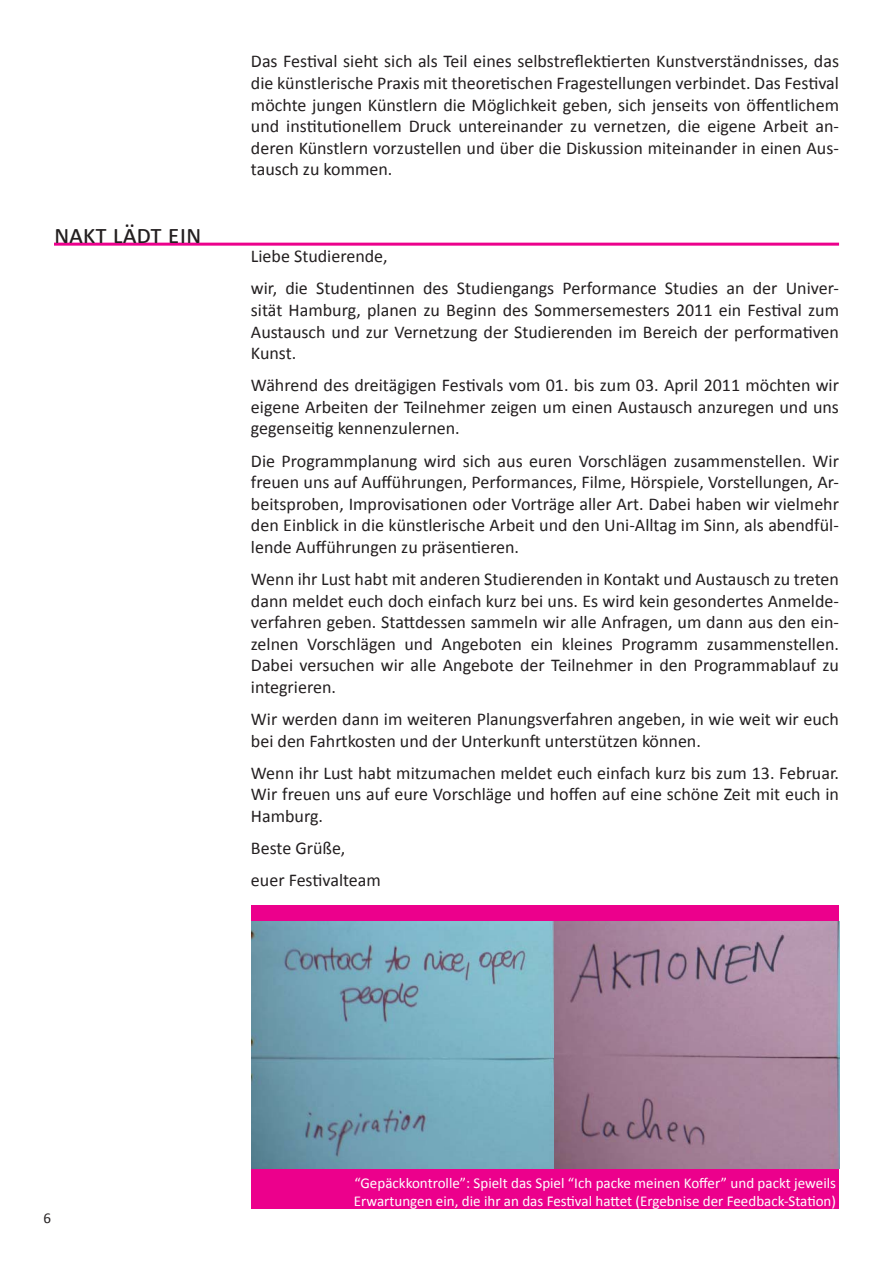
<style>
.page{position:relative;width:893px;height:1263px;background:#fff}
.page>*{position:absolute;margin:0;border:0;box-sizing:border-box;transform-origin:0 0}
.t1{font:27px "Calibri";color:#231f20}
.t2{font:18px/21.6px "Calibri";color:#231f20;text-align:justify}
.t3{font:15px/18px "Calibri";color:#fff}
.t4{font:15px "Calibri";color:#231f20}
</style>
<div class="page">
<hr style="left:54px;top:243px;width:785px;height:3px;background:#ec008c">
<div style="left:251px;top:905px;width:588px;height:304px;background:#ec008c"></div>
<img style="left:552px;top:921px;width:287px;height:247px">
<img style="left:252px;top:922px;width:302px;height:246px">
<h1 class="t1" style="left:54px;top:217px;width:149px">NAKT LÄDT EIN</h1>
<p class="t2" style="left:251px;top:51px;width:590px">Das Festival sieht sich als Teil eines selbstreflektierten Kunstverständnisses, das die künstlerische Praxis mit theoretischen Fragestellungen verbindet. Das Festival möchte jungen Künstlern die Möglichkeit geben, sich jenseits von öffentlichem und institutionellem Druck untereinander zu vernetzen, die eigene Arbeit an&shy;deren Künstlern vorzustellen und über die Diskussion miteinander in einen Aus&shy;tausch zu kommen.</p>
<p class="t2" style="left:251px;top:240px;width:589px;line-height:32.1px">Liebe Studierende,<br>wir, die Studentinnen des Studiengangs Performance Studies an der Univer-</p>
<p class="t2" style="left:251px;top:299px;width:590px">sität Hamburg, planen zu Beginn des Sommersemesters 2011 ein Festival zum Austausch und zur Vernetzung der Studierenden im Bereich der performativen Kunst.</p>
<p class="t2" style="left:251px;top:374px;width:589px">Während des dreitägigen Festivals vom 01. bis zum 03. April 2011 möchten wir eigene Arbeiten der Teilnehmer zeigen um einen Austausch anzuregen und uns gegenseitig kennenzulernen.</p>
<p class="t2" style="left:251px;top:450px;width:590px">Die Programmplanung wird sich aus euren Vorschlägen zusammenstellen. Wir freuen uns auf Aufführungen, Performances, Filme, Hörspiele, Vorstellungen, Ar&shy;beitsproben, Improvisationen oder Vorträge aller Art. Dabei haben wir vielmehr den Einblick in die künstlerische Arbeit und den Uni- Alltag im Sinn, als abendfül&shy;lende Aufführungen zu präsentieren.</p>
<p class="t2" style="left:251px;top:568px;width:590px">Wenn ihr Lust habt mit anderen Studierenden in Kontakt und Austausch zu treten dann meldet euch doch einfach kurz bei uns. Es wird kein gesondertes Anmelde&shy;verfahren geben. Stattdessen sammeln wir alle Anfragen, um dann aus den ein&shy;zelnen Vorschlägen und Angeboten ein kleines Programm zusammenstellen.<br>Dabei versuchen wir alle Angebote der Teilnehmer in den Programmablauf zu integrieren.</p>
<p class="t2" style="left:251px;top:708px;width:589px">Wir werden dann im weiteren Planungsverfahren angeben, in wie weit wir euch bei den Fahrtkosten und der Unterkunft unterstützen können.</p>
<p class="t2" style="left:251px;top:762px;width:589px">Wenn ihr Lust habt mitzumachen meldet euch einfach kurz bis zum 13. Februar.<br>Wir freuen uns auf eure Vorschläge und hoffen auf eine schöne Zeit mit euch in Hamburg.</p>
<p class="t2" style="left:251px;top:832px;width:131px;line-height:32.1px">Beste Grüße, euer Festivalteam</p>
<p class="t4" style="left:43px;top:1209px;width:9px">6</p>
<p class="t3" style="left:354px;top:1174px;width:484px">“Gepäckkontrolle”: Spielt das Spiel “Ich packe meinen Koffer” und packt jeweils<br>Erwartungen ein, die ihr an das Festival hattet (Ergebnise der Feedback-Station)</p>
</div>
